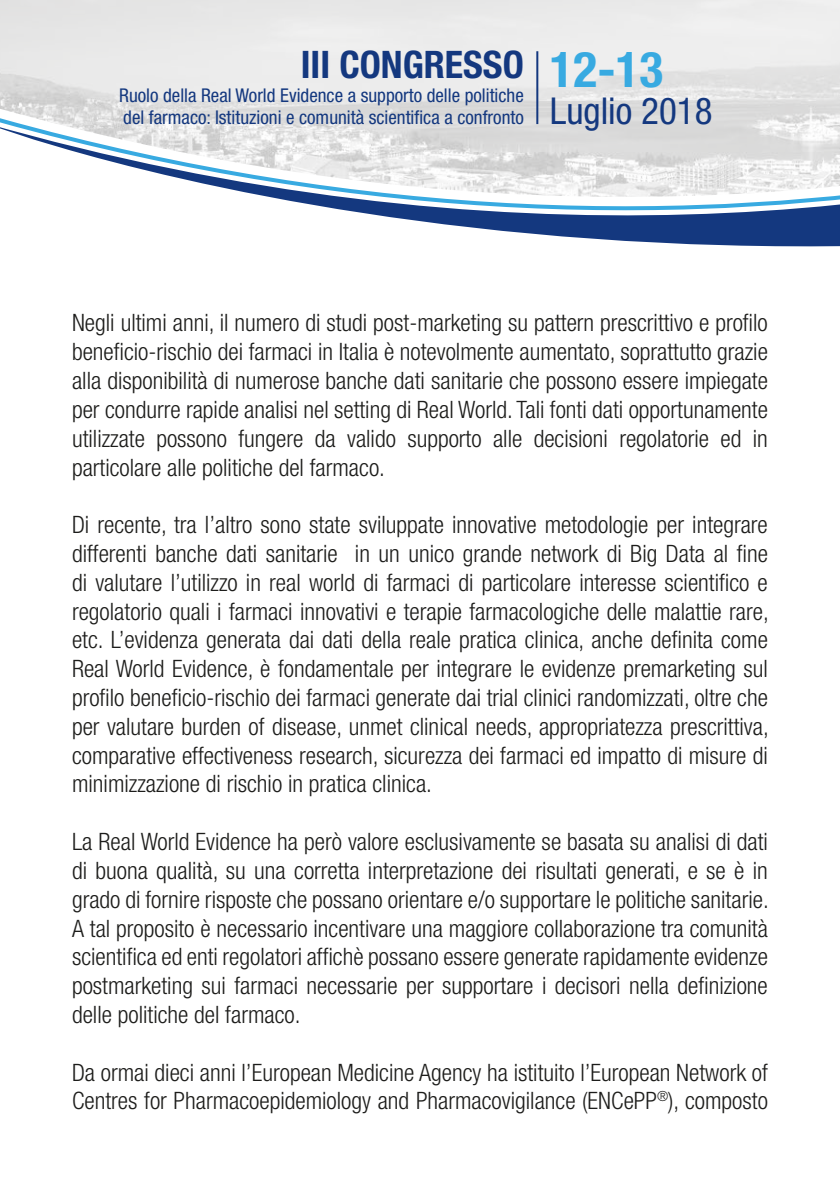
<style>
.page{position:relative;width:840px;height:1191px;background:#fff}
.page>*{position:absolute;margin:0;border:0;box-sizing:border-box;transform-origin:0 0}
.t1{font:700 condensed 49.4px "Helvetica Neue LT Std";color:#38aae1}
.t2{font:700 condensed 38px "Helvetica Neue LT Std";color:#14387f}
.t3{font:condensed 37px "Helvetica Neue LT Std";color:#14387f}
.t4{font:300 condensed 24px/28.8px "Helvetica Neue LT Std";color:#1d1d1b;text-align:justify}
.t5{font:condensed 19px/22.8px "Helvetica Neue LT Std";color:#14387f}
</style>
<div class="page">
<svg style="left:0;top:0;width:839px;height:247px;fill:#eaeaea"></svg>
<hr style="left:536px;top:51px;width:2px;height:73px;background:#14387f">
<h2 class="t2" style="left:300px;top:42px;width:224px">III CONGRESSO</h2>
<p class="t5" style="left:119px;top:83px;width:406px">Ruolo della Real World Evidence a supporto delle politiche del farmaco: Istituzioni e comunità scientifica a confronto</p>
<h1 class="t1" style="left:549px;top:39px;width:115px">12-13</h1>
<h3 class="t3" style="left:549px;top:89px;width:164px">Luglio 2018</h3>
<p class="t4" style="left:72px;top:308px;width:697px">Negli ultimi anni, il numero di studi post-marketing su pattern prescrittivo e profilo beneficio-rischio dei farmaci in Italia è notevolmente aumentato, soprattutto grazie alla disponibilità di numerose banche dati sanitarie che possono essere impiegate per condurre rapide analisi nel setting di Real World. Tali fonti dati opportunamente utilizzate possono fungere da valido supporto alle decisioni regolatorie ed in particolare alle politiche del farmaco.</p>
<p class="t4" style="left:72px;top:510px;width:697px">Di recente, tra l’altro sono state sviluppate innovative metodologie per integrare differenti banche dati sanitarie in un unico grande network di Big Data al fine di valutare l’utilizzo in real world di farmaci di particolare interesse scientifico e regolatorio quali i farmaci innovativi e terapie farmacologiche delle malattie rare, etc. L’evidenza generata dai dati della reale pratica clinica, anche definita come Real World Evidence, è fondamentale per integrare le evidenze premarketing sul profilo beneficio-rischio dei farmaci generate dai trial clinici randomizzati, oltre che per valutare burden of disease, unmet clinical needs, appropriatezza prescrittiva, comparative effectiveness research, sicurezza dei farmaci ed impatto di misure di minimizzazione di rischio in pratica clinica.</p>
<p class="t4" style="left:72px;top:827px;width:697px">La Real World Evidence ha però valore esclusivamente se basata su analisi di dati di buona qualità, su una corretta interpretazione dei risultati generati, e se è in grado di fornire risposte che possano orientare e/o supportare le politiche sanitarie.<br>A tal proposito è necessario incentivare una maggiore collaborazione tra comunità scientifica ed enti regolatori affichè possano essere generate rapidamente evidenze postmarketing sui farmaci necessarie per supportare i decisori nella definizione delle politiche del farmaco.</p>
<p class="t4" style="left:72px;top:1057px;width:697px">Da ormai dieci anni l’European Medicine Agency ha istituito l’European Network of<br>Centres for Pharmacoepidemiology and Pharmacovigilance (ENCePP<sup>®</sup>), composto</p>
</div>
